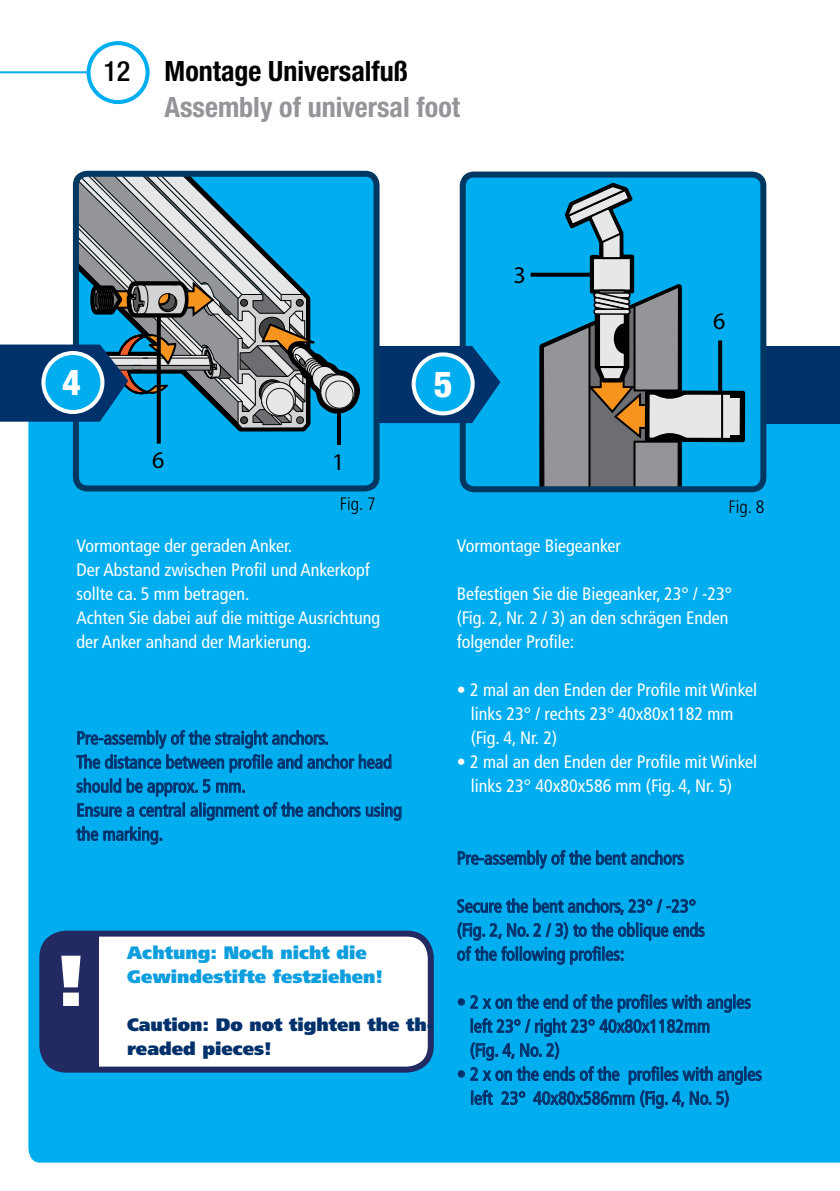
<style>
.page{position:relative;width:840px;height:1191px;background:#fff}
.page>*{position:absolute;margin:0;border:0;box-sizing:border-box;transform-origin:0 0}
.t1{font:800 condensed 36px "Helvetica Neue LT Std";color:#fff}
.t2{font:700 condensed 28px "Helvetica Neue LT Std";color:#939598}
.t3{font:700 condensed 28px "Helvetica Neue LT Std";color:#000}
.t4{font:500 condensed 28px "Helvetica Neue LT Std";color:#000}
.t5{font:24px "Myriad Pro";color:#000}
.t6{font:condensed 18px/24px "Frutiger LT Std";color:#fff}
.t7{font:condensed 18px/24px "Frutiger LT Std";color:#00316b}
.t8{font:900 18px/24px "Frutiger LT Std";color:#0d9ede}
.t9{font:900 18px/24px "Frutiger LT Std";color:#00316b}
.t10{font:300 condensed 18px "Frutiger LT Std";color:#000}
</style>
<div class="page">
<div style="left:28px;top:423px;width:811px;height:739px;background:#00aeef"></div>
<hr style="left:0;top:71px;width:90px;height:2px;background:#00aeef">
<div style="left:86px;top:41px;width:63px;height:63px;border:4px solid #00aeef;border-radius:50%"></div>
<div style="left:758px;top:346px;width:81px;height:77px;background:#00316b"></div>
<div style="left:460px;top:178px;width:303px;height:313px;background:#00aeef"></div>
<div style="left:459px;top:171px;width:307px;height:321px;border:6px solid #003861;border-radius:11px"></div>
<svg style="left:530px;top:273px;width:4px;height:4px"></svg>
<svg style="left:717px;top:340px;width:4px;height:50px"></svg>
<div style="left:644px;top:390px;width:100px;height:52px;border:4px solid #000"></div>
<div style="left:648px;top:393px;width:92px;height:46px;background:#e6e7e8"></div>
<div style="left:647px;top:392px;width:94px;height:48px;border:2px solid #000"></div>
<hr style="left:720px;top:394px;width:2px;height:45px;background:#000">
<svg style="left:730px;top:395px;width:9px;height:3px"></svg>
<svg style="left:730px;top:435px;width:9px;height:3px"></svg>
<svg style="left:534px;top:180px;width:172px;height:314px;background:#4a91aa"></svg>
<svg style="left:76px;top:729px;width:326px;height:116px;background:#0098d8"></svg>
<div style="left:42px;top:933px;width:388px;height:136px;background:#fff;border-radius:24px"></div>
<div style="left:42px;top:933px;width:57px;height:136px;background:#232961"></div>
<div style="left:39px;top:930px;width:394px;height:142px;border:6px solid #232961;border-radius:24px"></div>
<svg style="left:61px;top:955px;width:20px;height:51px"></svg>
<div style="left:75px;top:429px;width:303px;height:63px;background:#00aeef"></div>
<svg style="left:68px;top:170px;width:245px;height:264px"></svg>
<div style="left:73px;top:171px;width:306px;height:320px;border:6px solid #003861;border-radius:11px"></div>
<svg style="left:157px;top:429px;width:4px;height:14px"></svg>
<hr style="left:337px;top:409px;width:4px;height:36px;background:#000">
<svg style="left:0;top:173px;width:500px;height:256px"></svg>
<div style="left:43px;top:353px;width:59px;height:59px;background:#00aeef;border-radius:50%"></div>
<div style="left:41px;top:351px;width:63px;height:63px;border:4px solid #fff;border-radius:50%"></div>
<svg style="left:457px;top:849px;width:227px;height:20px;background:#008bca"></svg>
<svg style="left:456px;top:898px;width:238px;height:17px;background:#0088c7"></svg>
<svg style="left:456px;top:921px;width:249px;height:44px;background:#0094d3"></svg>
<svg style="left:458px;top:993px;width:304px;height:116px;background:#0097d7"></svg>
<h2 class="t4" style="left:103px;top:55px;width:28px">12</h2>
<h2 class="t3" style="left:164px;top:54px;width:245px">Montage Universalfuß</h2>
<h2 class="t2" style="left:164px;top:90px;width:297px">Assembly of universal foot</h2>
<h1 class="t1" style="left:62px;top:360px;width:20px">4</h1>
<h3 class="t5" style="left:152px;top:445px;width:14px">6</h3>
<h3 class="t5" style="left:332px;top:447px;width:14px">1</h3>
<p class="t10" style="left:339px;top:493px;width:37px">Fig. 7</p>
<h1 class="t1" style="left:433px;top:362px;width:20px">5</h1>
<h3 class="t5" style="left:513px;top:260px;width:14px">3</h3>
<h3 class="t5" style="left:713px;top:306px;width:14px">6</h3>
<p class="t10" style="left:728px;top:496px;width:37px">Fig. 8</p>
<p class="t6" style="left:76px;top:534px;width:305px">Vormontage der geraden Anker.<br>Der Abstand zwischen Profil und Ankerkopf sollte ca. 5 mm betragen.<br>Achten Sie dabei auf die mittige Ausrichtung der Anker anhand der Markierung.</p>
<p class="t7" style="left:76px;top:726px;width:327px">Pre-assembly of the straight anchors.<br>The distance between profile and anchor head should be approx. 5 mm.<br>Ensure a central alignment of the anchors using the marking.</p>
<p class="t8" style="left:127px;top:941px;width:257px">Achtung: Noch nicht die<br>Gewindestifte festziehen!</p>
<p class="t9" style="left:127px;top:1013px;width:307px">Caution: Do not tighten the th&shy;readed pieces!</p>
<p class="t6" style="left:456px;top:534px;width:165px">Vormontage Biegeanker</p>
<p class="t6" style="left:456px;top:582px;width:276px">Befestigen Sie die Biegeanker, 23° / -23° (Fig. 2, Nr. 2 / 3) an den schrägen Enden folgender Profile:</p>
<p class="t6" style="left:470px;top:678px;width:287px;text-indent:-14px">• 2 mal an den Enden der Profile mit Winkel links 23° / rechts 23° 40x80x1182 mm (Fig. 4, Nr. 2)</p>
<p class="t6" style="left:456px;top:750px;width:301px;text-align:center">• 2 mal an den Enden der Profile mit Winkel links 23° 40x80x586 mm (Fig. 4, Nr. 5)</p>
<p class="t7" style="left:456px;top:846px;width:228px">Pre-assembly of the bent anchors</p>
<p class="t7" style="left:456px;top:894px;width:249px">Secure the bent anchors, 23° / -23° (Fig. 2, No. 2 / 3) to the oblique ends of the following profiles:</p>
<p class="t7" style="left:469px;top:990px;width:282px;text-indent:-13px">• 2 x on the end of the profiles with angles left 23° / right 23° 40x80x1182mm<br>(Fig. 4, No. 2)</p>
<p class="t7" style="left:470px;top:1062px;width:293px;text-indent:-13px">• 2 x on the ends of the profiles with angles left 23° 40x80x586mm (Fig. 4, No. 5)</p>
</div>
